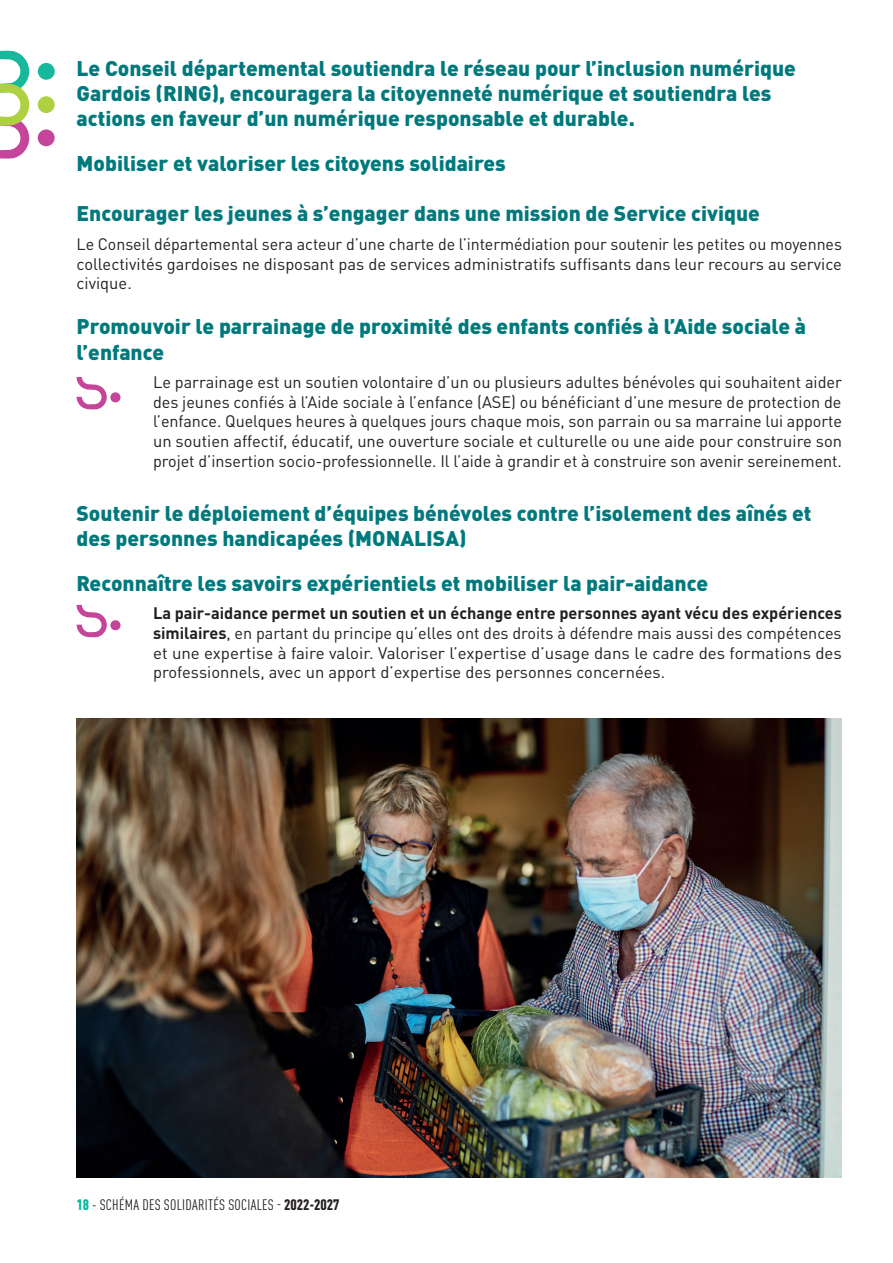
<style>
.page{position:relative;width:893px;height:1263px;background:#fff}
.page>*{position:absolute;margin:0;border:0;box-sizing:border-box;transform-origin:0 0}
.t1{font:900 21px/25.2px "DIN Pro";color:#00797d}
.t2{font:16.5px/19.8px "DIN Pro";color:#231f20;text-align:justify}
.t3{font:condensed 15px "DIN Pro";letter-spacing:.02em;color:#231f20}
.s1{font-weight:700}
.s2{font-weight:900;color:#03b89d}
.s3{font-weight:900}
</style>
<div class="page">
<div style="left:38px;top:129px;width:17px;height:17px;background:#c44599;border-radius:50%"></div>
<div style="left:38px;top:63px;width:17px;height:17px;background:#17b89b;border-radius:50%"></div>
<svg style="left:0;top:50px;width:29px;height:109px"></svg>
<div style="left:38px;top:96px;width:17px;height:17px;background:#aed141;border-radius:50%"></div>
<svg style="left:77px;top:377px;width:30px;height:33px"></svg>
<div style="left:110px;top:392px;width:11px;height:10px;background:#c44599;border-radius:50%"></div>
<svg style="left:77px;top:605px;width:30px;height:33px"></svg>
<div style="left:110px;top:620px;width:11px;height:10px;background:#c44599;border-radius:50%"></div>
<img style="left:77px;top:719px;width:765px;height:459px">
<p class="t1" style="left:77px;top:53px;width:721px">Le Conseil départemental soutiendra le réseau pour l’inclusion numérique<br>Gardois (RING), encouragera la citoyenneté numérique et soutiendra les actions en faveur d’un numérique responsable et durable.</p>
<p class="t1" style="left:77px;top:148px;width:431px">Mobiliser et valoriser les citoyens solidaires</p>
<p class="t1" style="left:77px;top:198px;width:685px">Encourager les jeunes à s’engager dans une mission de Service civique</p>
<p class="t2" style="left:77px;top:232px;width:767px">Le Conseil départemental sera acteur d’une charte de l’intermédiation pour soutenir les petites ou moyennes collectivités gardoises ne disposant pas de services administratifs suffisants dans leur recours au service civique.</p>
<p class="t1" style="left:77px;top:311px;width:731px">Promouvoir le parrainage de proximité des enfants confiés à l’Aide sociale à l’enfance</p>
<p class="t2" style="left:153px;top:370px;width:690px">Le parrainage est un soutien volontaire d’un ou plusieurs adultes bénévoles qui souhaitent aider des jeunes confiés à l’Aide sociale à l’enfance (ASE) ou bénéficiant d’une mesure de protection de l’enfance. Quelques heures à quelques jours chaque mois, son parrain ou sa marraine lui apporte un soutien affectif, éducatif, une ouverture sociale et culturelle ou une aide pour construire son projet d’insertion socio-professionnelle. Il l’aide à grandir et à construire son avenir sereinement.</p>
<p class="t1" style="left:77px;top:498px;width:736px">Soutenir le déploiement d’équipes bénévoles contre l’isolement des aînés et des personnes handicapées (MONALISA)</p>
<p class="t1" style="left:77px;top:568px;width:633px">Reconnaître les savoirs expérientiels et mobiliser la pair-aidance</p>
<p class="t2" style="left:153px;top:602px;width:690px"><span class="s1">La pair-aidance permet un soutien et un échange entre personnes ayant vécu des expériences similaires</span>, en partant du principe qu’elles ont des droits à défendre mais aussi des compétences et une expertise à faire valoir. Valoriser l’expertise d’usage dans le cadre des formations des professionnels, avec un apport d’expertise des personnes concernées.</p>
<p class="t3" style="left:77px;top:1194px;width:264px"><span class="s2">18</span> - SCHÉMA DES SOLIDARITÉS SOCIALES - <span class="s3">2022-2027</span></p>
</div>
